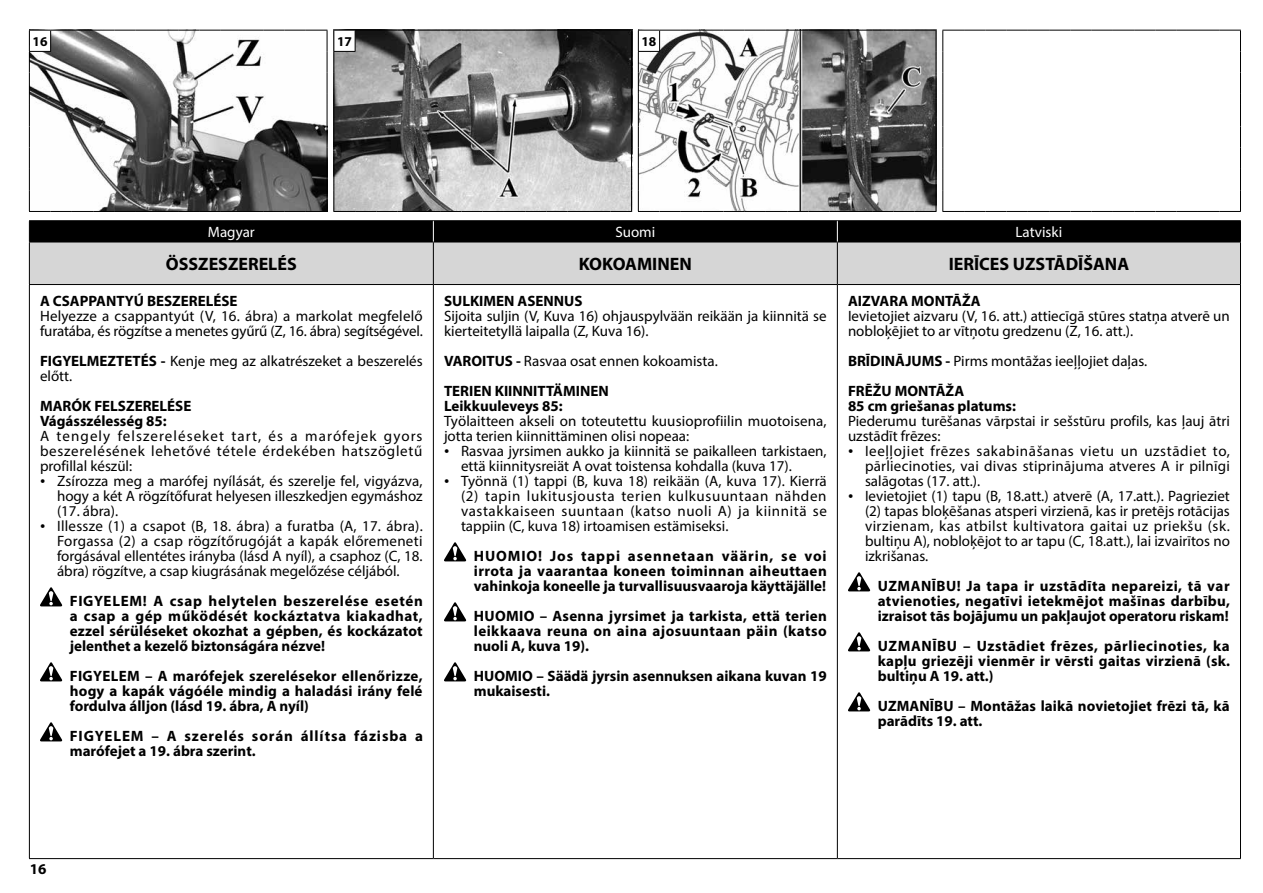
<style>
.page{position:relative;width:1263px;height:893px;background:#fff}
.page>*{position:absolute;margin:0;border:0;box-sizing:border-box;transform-origin:0 0}
.t1{font:700 18px "Myriad Pro";color:#000}
.t2{font:15px/15px "Myriad Pro";color:#000}
.t3{font:700 15px/15px "Myriad Pro";color:#000;text-align:justify}
.t4{font:700 15px/15px "Myriad Pro";letter-spacing:.06em;color:#000}
.t5{font:15px "Myriad Pro";color:#fff}
.t6{font:700 13.5px "Myriad Pro";color:#000}
.s1{font-weight:700}
.s2{font-family:"Times New Roman"}
.s3{font-weight:400}
</style>
<div class="page">
<svg style="left:29px;top:30px;width:1212px;height:182px"></svg>
<div style="left:30px;top:243px;width:1210px;height:41px;background:#d6d6d6"></div>
<hr style="left:29px;top:220px;width:404px;height:1px;background:#000">
<hr style="left:433px;top:220px;width:404px;height:1px;background:#000">
<hr style="left:837px;top:220px;width:404px;height:1px;background:#000">
<hr style="left:29px;top:242px;width:404px;height:1px;background:#000">
<hr style="left:29px;top:242px;width:1px;height:42px;background:#000">
<hr style="left:433px;top:242px;width:404px;height:1px;background:#000">
<hr style="left:433px;top:242px;width:1px;height:42px;background:#000">
<hr style="left:837px;top:242px;width:404px;height:1px;background:#000">
<hr style="left:837px;top:242px;width:1px;height:42px;background:#000">
<hr style="left:1240px;top:242px;width:1px;height:42px;background:#000">
<hr style="left:29px;top:284px;width:404px;height:1px;background:#000">
<hr style="left:29px;top:285px;width:1px;height:573px;background:#000">
<hr style="left:433px;top:284px;width:404px;height:1px;background:#000">
<hr style="left:433px;top:285px;width:1px;height:573px;background:#000">
<hr style="left:837px;top:284px;width:404px;height:1px;background:#000">
<hr style="left:837px;top:285px;width:1px;height:573px;background:#000">
<hr style="left:1240px;top:285px;width:1px;height:573px;background:#000">
<div style="left:29px;top:221px;width:1212px;height:21px;background:#000"></div>
<hr style="left:29px;top:858px;width:404px;height:1px;background:#000">
<hr style="left:433px;top:858px;width:404px;height:1px;background:#000">
<hr style="left:837px;top:858px;width:404px;height:1px;background:#000">
<svg style="left:40px;top:587px;width:22px;height:19px"></svg>
<svg style="left:40px;top:662px;width:22px;height:19px"></svg>
<svg style="left:40px;top:722px;width:22px;height:19px"></svg>
<svg style="left:444px;top:542px;width:22px;height:19px"></svg>
<svg style="left:444px;top:602px;width:22px;height:19px"></svg>
<svg style="left:444px;top:662px;width:22px;height:19px"></svg>
<svg style="left:848px;top:572px;width:22px;height:19px"></svg>
<svg style="left:848px;top:632px;width:22px;height:19px"></svg>
<svg style="left:848px;top:692px;width:22px;height:19px"></svg>
<p class="t6" style="left:33px;top:32px;width:16px">16</p>
<p class="t6" style="left:337px;top:32px;width:16px">17</p>
<p class="t6" style="left:641px;top:32px;width:16px">18</p>
<p class="t5" style="left:208px;top:223px;width:48px">Magyar</p>
<p class="t5" style="left:615px;top:223px;width:41px">Suomi</p>
<p class="t5" style="left:1015px;top:223px;width:48px">Latviski</p>
<p class="t1" style="left:166px;top:252px;width:132px">ÖSSZESZERELÉS</p>
<p class="t1" style="left:579px;top:252px;width:115px">KOKOAMINEN</p>
<p class="t1" style="left:949px;top:252px;width:182px">IERĪCES UZSTĀDĪŠANA</p>
<p class="t3" style="left:40px;top:293px;width:199px">A CSAPPANTYÚ BESZERELÉSE</p>
<p class="t2" style="left:40px;top:309px;width:384px">Helyezze a csappantyút (V, 16. ábra) a markolat megfelelő furatába, és rögzítse a menetes gyűrű (Z, 16. ábra) segítségével.</p>
<p class="t2" style="left:40px;top:354px;width:384px"><span class="s1">FIGYELMEZTETÉS -</span> Kenje meg az alkatrészeket a beszerelés előtt.</p>
<p class="t3" style="left:40px;top:398px;width:153px">MARÓK FELSZERELÉSE<br>Vágásszélesség 85:</p>
<p class="t2" style="left:40px;top:429px;width:384px;text-align:justify">A tengely felszereléseket tart, és a marófejek gyors beszerelésének lehetővé tétele érdekében hatszögletű profillal készül:</p>
<p class="t2" style="left:57px;top:474px;width:367px;text-align:justify;text-indent:-17px"><span class="s2">•</span> Zsírozza meg a marófej nyílását, és szerelje fel, vigyázva, hogy a két A rögzítőfurat helyesen illeszkedjen egymáshoz (17. ábra).</p>
<p class="t2" style="left:57px;top:519px;width:367px;text-align:justify;text-indent:-17px"><span class="s2">•</span> Illessze (1) a csapot (B, 18. ábra) a furatba (A, 17. ábra).<br>Forgassa (2) a csap rögzítőrugóját a kapák előremeneti forgásával ellentétes irányba (lásd A nyíl), a csaphoz (C, 18. ábra) rögzítve, a csap kiugrásának megelőzése céljából.</p>
<p class="t3" style="left:70px;top:593px;width:355px">FIGYELEM! A csap helytelen beszerelése esetén a csap a gép működését kockáztatva kiakadhat, ezzel sérüléseket okozhat a gépben, és kockázatot jelenthet a kezelő biztonságára nézve!</p>
<p class="t3" style="left:70px;top:668px;width:354px">FIGYELEM – A marófejek szerelésekor ellenőrizze, hogy a kapák vágóéle mindig a haladási irány felé fordulva álljon (lásd 19. ábra, A nyíl)</p>
<p class="t4" style="left:70px;top:728px;width:355px">FIGYELEM – A szerelés során állítsa fázisba a marófejet a 19. ábra szerint.</p>
<p class="t3" style="left:848px;top:293px;width:134px">AIZVARA MONTĀŽA</p>
<p class="t2" style="left:848px;top:309px;width:383px">Ievietojiet aizvaru (V, 16. att.) attiecīgā stūres statņa atverē un nobloķējiet to ar vītņotu gredzenu (Z, 16. att.).</p>
<p class="t2" style="left:848px;top:346px;width:301px;line-height:30px"><span class="s1">BRĪDINĀJUMS -</span> Pirms montāžas ieeļļojiet daļas.<br><span class="s1">FRĒŽU MONTĀŽA</span></p>
<p class="t3" style="left:848px;top:398px;width:170px">85 cm griešanas platums:</p>
<p class="t2" style="left:848px;top:414px;width:383px">Piederumu turēšanas vārpstai ir sešstūru profils, kas ļauj ātri uzstādīt frēzes:</p>
<p class="t2" style="left:865px;top:444px;width:366px;text-align:justify;text-indent:-17px"><span class="s2">•</span> Ieeļļojiet frēzes sakabināšanas vietu un uzstādiet to, pārliecinoties, vai divas stiprinājuma atveres A ir pilnīgi salāgotas (17. att.).</p>
<p class="t2" style="left:865px;top:489px;width:366px;text-align:justify;text-indent:-17px"><span class="s2">•</span> Ievietojiet (1) tapu (B, 18.att.) atverē (A, 17.att.). Pagrieziet (2) tapas bloķēšanas atsperi virzienā, kas ir pretējs rotācijas virzienam, kas atbilst kultivatora gaitai uz priekšu (sk. bultiņu A), nobloķējot to ar tapu (C, 18.att.), lai izvairītos no izkrišanas.</p>
<p class="t3" style="left:878px;top:578px;width:354px">UZMANĪBU! Ja tapa ir uzstādīta nepareizi, tā var atvienoties, negatīvi ietekmējot mašīnas darbību, izraisot tās bojājumu un pakļaujot operatoru riskam!</p>
<p class="t3" style="left:878px;top:638px;width:354px">UZMANĪBU – Uzstādiet frēzes, pārliecinoties, ka kapļu griezēji vienmēr ir vērsti gaitas virzienā (sk. bultiņu A 19. att.)</p>
<p class="t3" style="left:878px;top:698px;width:354px">UZMANĪBU – Montāžas laikā novietojiet frēzi tā, kā parādīts 19. att.</p>
<p class="t3" style="left:444px;top:293px;width:140px">SULKIMEN ASENNUS</p>
<p class="t2" style="left:444px;top:309px;width:384px">Sijoita suljin (V, Kuva 16) ohjauspylvään reikään ja kiinnitä se kierteitetyllä laipalla (Z, Kuva 16).</p>
<p class="t3" style="left:444px;top:346px;width:275px;line-height:30px">VAROITUS - <span class="s3">Rasvaa osat ennen kokoamista.<br></span>TERIEN KIINNITTÄMINEN</p>
<p class="t3" style="left:444px;top:398px;width:120px">Leikkuuleveys 85:</p>
<p class="t2" style="left:444px;top:414px;width:384px">Työlaitteen akseli on toteutettu kuusioprofiilin muotoisena, jotta terien kiinnittäminen olisi nopeaa:</p>
<p class="t2" style="left:461px;top:444px;width:367px;text-indent:-17px"><span class="s2">•</span> Rasvaa jyrsimen aukko ja kiinnitä se paikalleen tarkistaen, että kiinnitysreiät A ovat toistensa kohdalla (kuva 17).</p>
<p class="t2" style="left:461px;top:474px;width:367px;text-align:justify;text-indent:-17px"><span class="s2">•</span> Työnnä (1) tappi (B, kuva 18) reikään (A, kuva 17). Kierrä (2) tapin lukitusjousta terien kulkusuuntaan nähden vastakkaiseen suuntaan (katso nuoli A) ja kiinnitä se tappiin (C, kuva 18) irtoamisen estämiseksi.</p>
<p class="t3" style="left:474px;top:548px;width:354px">HUOMIO! Jos tappi asennetaan väärin, se voi irrota ja vaarantaa koneen toiminnan aiheuttaen vahinkoja koneelle ja turvallisuusvaaroja käyttäjälle!</p>
<p class="t3" style="left:474px;top:608px;width:355px">HUOMIO – Asenna jyrsimet ja tarkista, että terien leikkaava reuna on aina ajosuuntaan päin (katso nuoli A, kuva 19).</p>
<p class="t3" style="left:474px;top:668px;width:354px">HUOMIO – Säädä jyrsin asennuksen aikana kuvan 19 mukaisesti.</p>
<p class="t3" style="left:30px;top:861px;width:18px">16</p>
</div>
